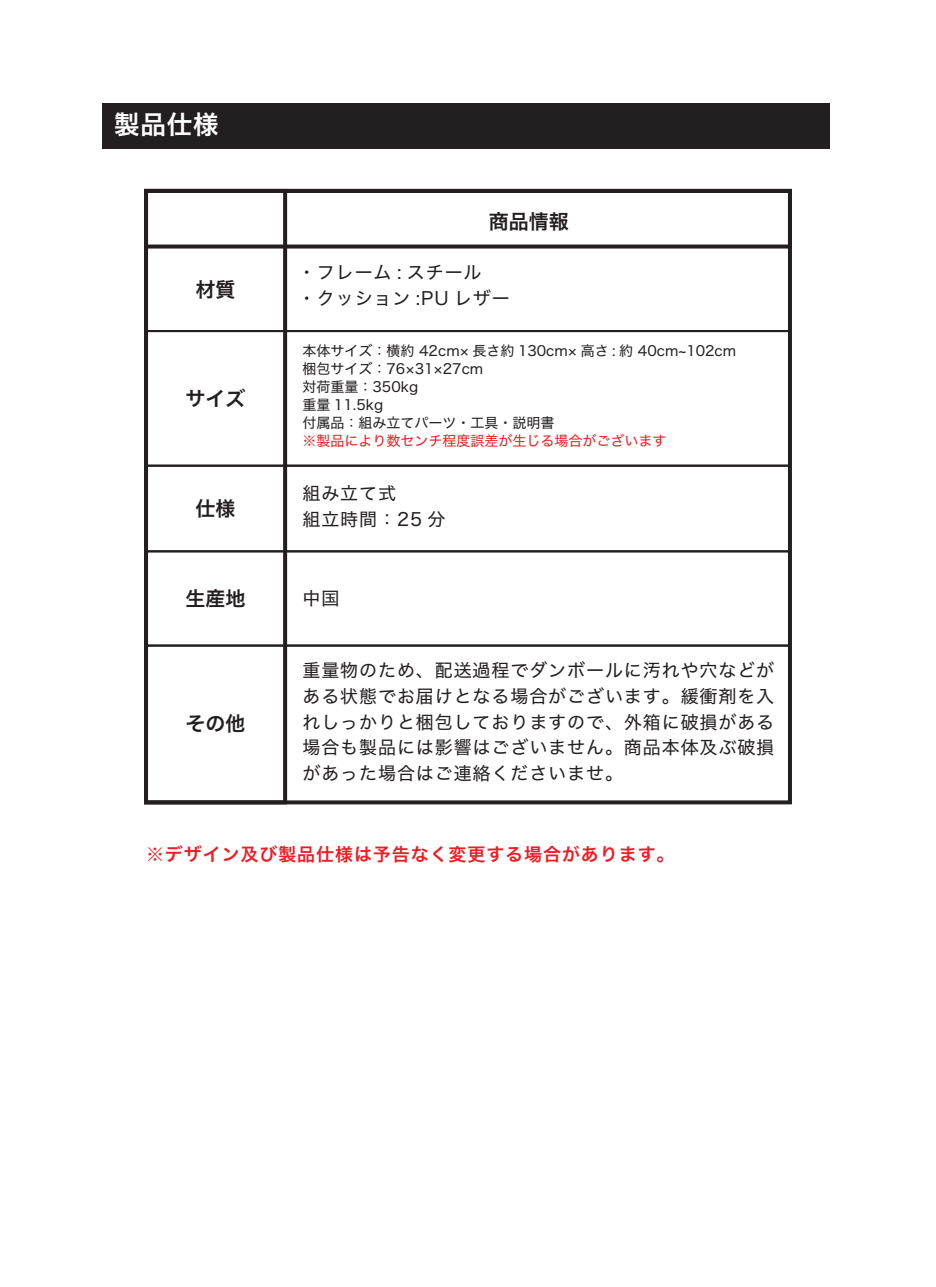
<style>
.page{position:relative;width:936px;height:1287px;background:#fff}
.page>*{position:absolute;margin:0;border:0;box-sizing:border-box;transform-origin:0 0}
.t1{font:25.6px "Hiragino Sans W6";color:#fff}
.t2{font:20px "Hiragino Sans W6";color:#231f20}
.t3{font:18px/26px "Hiragino Sans W4";letter-spacing:.05em;color:#231f20}
.t4{font:18px "Hiragino Sans W6";letter-spacing:.05em;color:#ee1d23}
.t5{font:14px/18px "Hiragino Sans W4";color:#231f20}
.t6{font:14px "Hiragino Sans W4";color:#ee1d23}
</style>
<div class="page">
<div style="left:103px;top:104px;width:726px;height:45px;background:#231f20"></div>
<div style="left:144px;top:189px;width:648px;height:60px;border:4px solid #231f20"></div>
<div style="left:145px;top:246px;width:646px;height:86px;border:2px solid #231f20"></div>
<div style="left:145px;top:330px;width:646px;height:137px;border:2px solid #231f20"></div>
<div style="left:145px;top:465px;width:646px;height:87px;border:2px solid #231f20"></div>
<div style="left:145px;top:550px;width:646px;height:97px;border:2px solid #231f20"></div>
<div style="left:145px;top:645px;width:646px;height:158px;border:2px solid #231f20"></div>
<div style="left:144px;top:189px;width:143px;height:615px;border:4px solid #231f20"></div>
<h1 class="t1" style="left:114px;top:102px;width:106px">製品仕様</h1>
<p class="t2" style="left:195px;top:271px;width:41px">材質</p>
<p class="t2" style="left:185px;top:380px;width:61px">サイズ</p>
<p class="t2" style="left:195px;top:490px;width:41px">仕様</p>
<p class="t2" style="left:185px;top:580px;width:61px">生産地</p>
<p class="t2" style="left:185px;top:706px;width:61px">その他</p>
<p class="t2" style="left:488px;top:203px;width:81px">商品情報</p>
<p class="t3" style="left:298px;top:258px;width:213px">・フレーム : スチール<br>・クッション :PU レザー</p>
<p class="t5" style="left:302px;top:341px;width:435px">本体サイズ：横約 42cm× 長さ約 130cm× 高さ : 約 40cm~102cm梱包サイズ：76×31×27cm<br>対荷重量：350kg<br>重量 11.5kg<br>付属品：組み立てパーツ・工具・説明書</p>
<p class="t6" style="left:302px;top:428px;width:366px">※製品により数センチ程度誤差が生じる場合がございます</p>
<p class="t3" style="left:302px;top:479px;width:145px">組み立て式<br>組立時間：25 分</p>
<p class="t3" style="left:302px;top:584px;width:38px">中国</p>
<p class="t3" style="left:302px;top:656px;width:473px;text-align:justify">重量物のため、配送過程でダンボールに汚れや穴などがある状態でお届けとなる場合がございます。緩衝剤を入れしっかりと梱包しておりますので、外箱に破損がある場合も製品には影響はございません。商品本体及ぶ破損があった場合はご連絡くださいませ。</p>
<p class="t4" style="left:146px;top:838px;width:530px">※デザイン及び製品仕様は予告なく変更する場合があります。</p>
</div>
